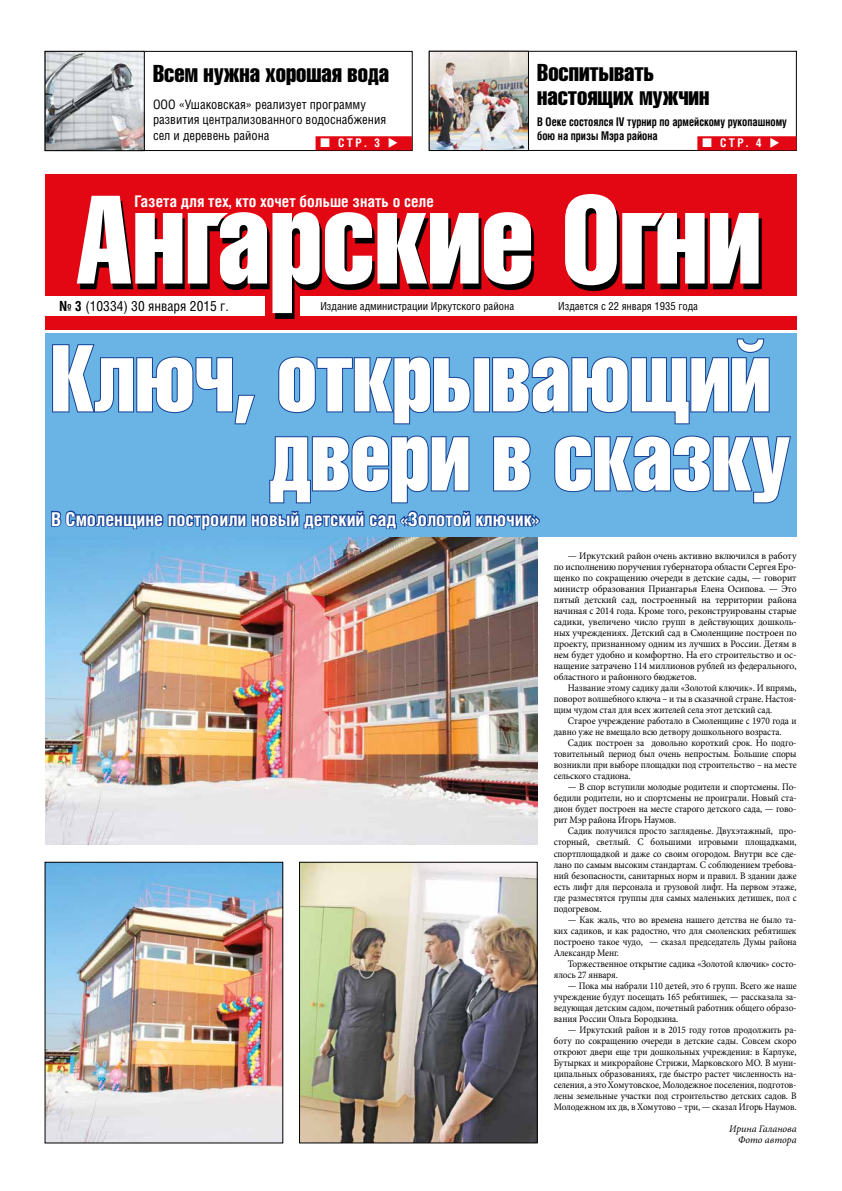
<style>
.page{position:relative;width:842px;height:1191px;background:#fff}
.page>*{position:absolute;margin:0;border:0;box-sizing:border-box;transform-origin:0 0}
.t1{font:93px/79px "Helios Compressed";color:#fff;text-align:right}
.t2{font:24px/24px "Helios Compressed";color:#000}
.t3{font:700 19px "Helios Cond";color:#fff}
.t4{font:700 16px "Helios Cond";color:#fff}
.t5{font:14px "Helios Cond";color:#000}
.t6{font:13px/15.6px "Helios Cond";color:#000}
.t7{font:700 12px/14.4px "Helios Cond";color:#000;scale:.91 1}
.t8{font:700 12px "Helios Cond";letter-spacing:.2em;color:#fff}
.t9{font:11px "Helios Cond";color:#000}
.t10{font:10px/11px "Minion Pro";letter-spacing:-.01em;color:#000;text-align:justify;scale:.93 1}
.t11{font:10px/11px "Minion Pro";letter-spacing:-.01em;color:#000;text-align:justify}
.t12{font:italic 10px/11px "Minion Pro";letter-spacing:-.005em;color:#000;text-align:right}
.s1{font-weight:700}
</style>
<div class="page">
<div style="left:45px;top:174px;width:752px;height:156px;background:#e30613"></div>
<div style="left:300px;top:296px;width:497px;height:20px;background:#fff"></div>
<div style="left:45px;top:296px;width:220px;height:20px;background:#fff"></div>
<svg style="left:272px;top:213px;width:489px;height:106px"></svg>
<svg style="left:77px;top:194px;width:681px;height:119px;fill:#fff"></svg>
<img style="left:45px;top:537px;width:493px;height:307px">
<div style="left:429px;top:51px;width:368px;height:100px;border:1px solid #000"></div>
<img style="left:431px;top:53px;width:96px;height:96px">
<div style="left:429px;top:51px;width:100px;height:100px;border:1px solid #000"></div>
<div style="left:45px;top:51px;width:367px;height:100px;border:1px solid #000"></div>
<img style="left:47px;top:53px;width:96px;height:96px">
<div style="left:45px;top:51px;width:100px;height:100px;border:1px solid #000"></div>
<div style="left:697px;top:136px;width:100px;height:14px;background:#e30613"></div>
<div style="left:316px;top:136px;width:96px;height:14px;background:#e30613"></div>
<div style="left:45px;top:333px;width:752px;height:204px;background:#69b4e4"></div>
<svg style="left:52px;top:344px;width:204px;height:81px"></svg>
<svg style="left:278px;top:338px;width:492px;height:87px"></svg>
<svg style="left:554px;top:435px;width:237px;height:69px"></svg>
<svg style="left:51px;top:435px;width:489px;height:95px"></svg>
<img style="left:301px;top:864px;width:234px;height:277px">
<div style="left:299px;top:862px;width:238px;height:281px;border:1px solid #000"></div>
<img style="left:47px;top:864px;width:234px;height:277px">
<h2 class="t2" style="left:537px;top:60px;width:174px">Воспитывать настоящих мужчин</h2>
<p class="t7" style="left:537px;top:114px;width:276px">В Оеке состоялся IV турнир по армейскому рукопашному бою на призы Мэра района</p>
<h2 class="t2" style="left:153px;top:61px;width:237px">Всем нужна хорошая вода</h2>
<h3 class="t6" style="left:153px;top:96px;width:235px">ООО «Ушаковская» реализует программу развития централизованного водоснабжения сел и деревень района</h3>
<p class="t8" style="left:338px;top:136px;width:62px">СТР. 3 ◆</p>
<p class="t8" style="left:720px;top:136px;width:62px">СТР. 4 ◆</p>
<h3 class="t4" style="left:134px;top:192px;width:301px">Газета для тех, кто хочет больше знать о селе</h3>
<h3 class="t5" style="left:60px;top:298px;width:171px"><span class="s1">№ 3</span> (10334) 30 января 2015 г.</h3>
<p class="t9" style="left:320px;top:299px;width:195px">Издание администрации Иркутского района</p>
<p class="t9" style="left:558px;top:299px;width:141px">Издается с 22 января 1935 года</p>
<h1 class="t1" style="left:51px;top:336px;width:741px">Ключ, открывающий двери в сказку</h1>
<h3 class="t3" style="left:51px;top:507px;width:490px">В Смоленщине построили новый детский сад «Золотой ключик»</h3>
<p class="t11" style="left:554px;top:550px;width:244px;text-indent:14px">— Иркутский район очень активно включился в работу по исполнению поручения губернатора области Сергея Еро&shy;щенко по сокращению очереди в детские сады, — говорит министр образования Приангарья Елена Осипова. — Это пятый детский сад, построенный на территории района начиная с 2014 года. Кроме того, реконструированы старые садики, увеличено число групп в действующих дошколь&shy;ных учреждениях. Детский сад в Смоленщине построен по проекту, признанному одним из лучших в России. Детям в нем будет удобно и комфортно. На его строительство и ос&shy;нащение затрачено 114 миллионов рублей из федерального, областного и районного бюджетов.</p>
<p class="t10" style="left:554px;top:682px;width:263px;text-indent:14px">Название этому садику дали «Золотой ключик». И впрямь, поворот волшебного ключа – и ты в сказачной стране. Настоя&shy;щим чудом стал для всех жителей села этот детский сад.</p>
<p class="t10" style="left:554px;top:715px;width:263px;text-indent:14px">Старое учреждение работало в Смоленщине с 1970 года и давно уже не вмещало всю детвору дошкольного возраста.</p>
<p class="t10" style="left:554px;top:737px;width:263px;text-indent:14px">Садик построен за довольно короткий срок. Но подго&shy;товительный период был очень непростым. Большие споры возникли при выборе площадки под строительство – на месте сельского стадиона.</p>
<p class="t10" style="left:554px;top:781px;width:263px;text-indent:14px">— В спор вступили молодые родители и спортсмены. По&shy;бедили родители, но и спортсмены не проиграли. Новый ста&shy;дион будет построен на месте старого детского сада, — гово&shy;рит Мэр района Игорь Наумов.</p>
<p class="t10" style="left:554px;top:826px;width:263px;text-indent:14px">Садик получился просто загляденье. Двухэтажный, про&shy;сторный, светлый. С большими игровыми площадками, спортплощадкой и даже со своим огородом. Внутри все сде&shy;лано по самым высоким стандартам. С соблюдением требова&shy;ний безопасности, санитарных норм и правил. В здании даже есть лифт для персонала и грузовой лифт. На первом этаже, где разместятся группы для самых маленьких детишек, пол с подогревом.</p>
<p class="t10" style="left:554px;top:914px;width:263px;text-indent:14px">— Как жаль, что во времена нашего детства не было та&shy;ких садиков, и как радостно, что для смоленских ребятишек построено такое чудо, — сказал председатель Думы района Александр Менг.</p>
<p class="t10" style="left:554px;top:958px;width:263px;text-indent:14px">Торжественное открытие садика «Золотой ключик» состо&shy;ялось 27 января.</p>
<p class="t10" style="left:554px;top:980px;width:263px;text-indent:14px">— Пока мы набрали 110 детей, это 6 групп. Всего же наше учреждение будут посещать 165 ребятишек, — рассказала за&shy;ведующая детским садом, почетный работник общего образо&shy;вания России Ольга Бородкина.</p>
<p class="t10" style="left:554px;top:1024px;width:263px;text-indent:14px">— Иркутский район и в 2015 году готов продолжить ра&shy;боту по сокращению очереди в детские сады. Совсем скоро откроют двери еще три дошкольных учреждения: в Карлуке, Бутырках и микрорайоне Стрижи, Марковского МО. В муни&shy;ципальных образованиях, где быстро растет численность на&shy;селения, а это Хомутовское, Молодежное поселения, подготов&shy;лены земельные участки под строительство детских садов. В Молодежном их дв, в Хомутово – три, — сказал Игорь Наумов.</p>
<p class="t12" style="left:729px;top:1123px;width:69px">Ирина Галанова<br>Фото автора</p>
</div>
